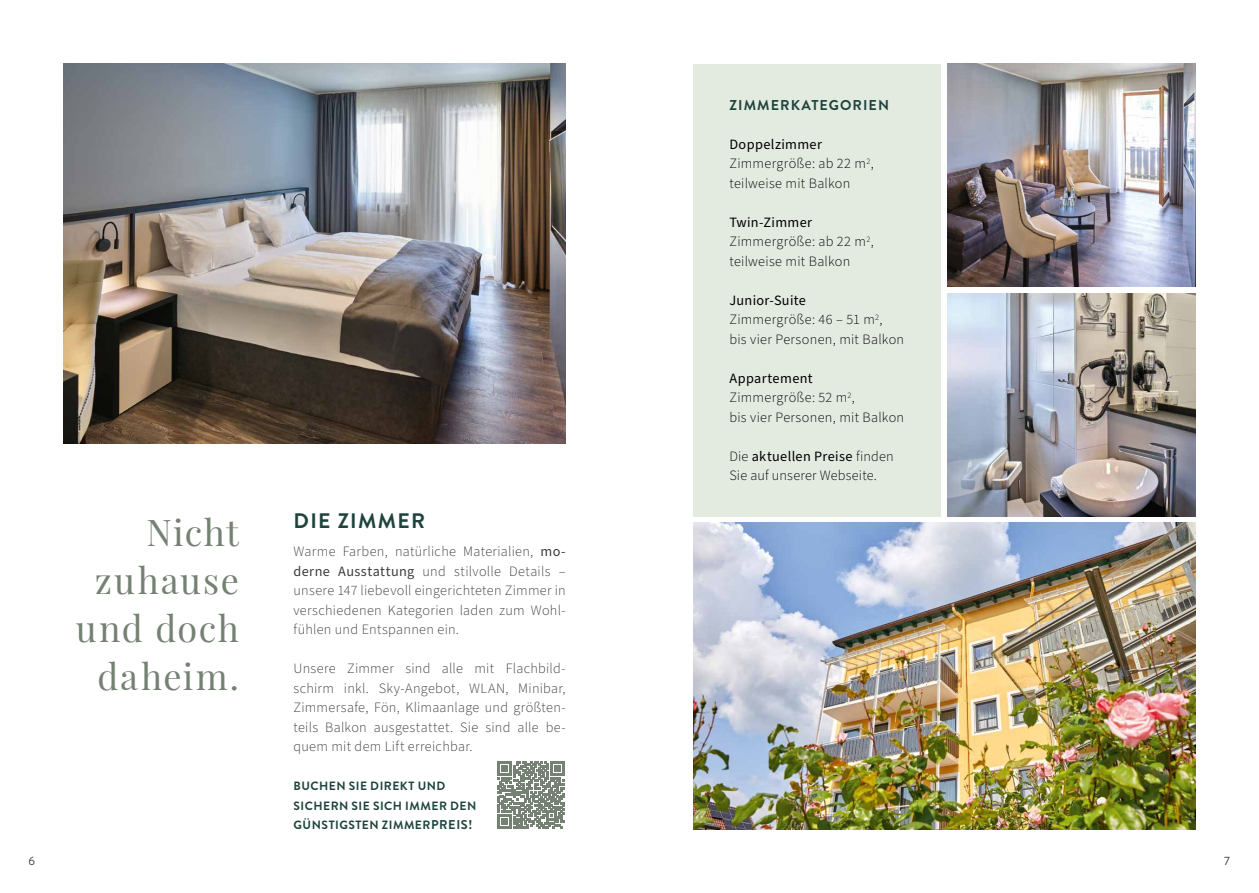
<style>
.page{position:relative;width:1259px;height:893px;background:#fff}
.page>*{position:absolute;margin:0;border:0;box-sizing:border-box;transform-origin:0 0}
.t1{font:36px/48px "Playfair Display";letter-spacing:.04em;color:#748173;text-align:right}
.t2{font:700 21px "Brandon Grotesque";letter-spacing:.06em;color:#1f443d}
.t3{font:300 14.25px/19.5px "Source Sans Pro";letter-spacing:.02em;color:#3c3c3b;text-align:justify}
.t4{font:300 14.25px/19.5px "Source Sans Pro";letter-spacing:.02em;color:#000}
.t5{font:700 14.25px "Brandon Grotesque";letter-spacing:.075em;color:#1f443d}
.t6{font:700 12px/19.5px "Brandon Grotesque";letter-spacing:.04em;color:#1f443d}
.t7{font:12px "Brandon Grotesque";color:#3c3c3b}
.s1{font-weight:400}
.s2{font-size:12.75px}
</style>
<div class="page">
<img style="left:64px;top:64px;width:502px;height:379px">
<img style="left:947px;top:64px;width:248px;height:223px">
<img style="left:947px;top:293px;width:248px;height:224px">
<img style="left:693px;top:523px;width:502px;height:306px">
<div style="left:693px;top:64px;width:248px;height:453px;background:#e3ebe1"></div>
<svg style="left:497px;top:761px;width:68px;height:68px"></svg>
<h1 class="t1" style="left:76px;top:506px;width:165px">Nicht zuhause und doch daheim.</h1>
<h2 class="t2" style="left:294px;top:506px;width:133px">DIE ZIMMER</h2>
<p class="t3" style="left:293px;top:542px;width:274px">Warme Farben, natürliche Materialien, <span class="s1">mo&shy;derne Ausstattung</span> und stilvolle Details – unsere 147 liebevoll eingerichteten Zimmer in verschiedenen Kategorien laden zum Wohl&shy;fühlen und Entspannen ein.</p>
<p class="t3" style="left:293px;top:659px;width:274px">Unsere Zimmer sind alle mit Flachbild&shy;schirm inkl. Sky-Angebot, WLAN, Minibar, Zimmersafe, Fön, Klimaanlage und größten&shy;teils Balkon ausgestattet. Sie sind alle be&shy;quem mit dem Lift erreichbar.</p>
<p class="t6" style="left:293px;top:776px;width:184px">BUCHEN SIE DIREKT UND<br>SICHERN SIE SICH IMMER DEN<br>GÜNSTIGSTEN ZIMMER<span class="s2">PREIS!</span></p>
<p class="t5" style="left:729px;top:95px;width:161px">ZIMMERKATEGORIEN</p>
<p class="t4" style="left:729px;top:135px;width:146px"><span class="s1">Doppelzimmer<br></span>Zimmergröße: ab 22 m<sup>2</sup>, teilweise mit Balkon</p>
<p class="t4" style="left:729px;top:213px;width:146px"><span class="s1">Twin-Zimmer<br></span>Zimmergröße: ab 22 m<sup>2</sup>, teilweise mit Balkon</p>
<p class="t4" style="left:729px;top:291px;width:176px"><span class="s1">Junior-Suite<br></span>Zimmergröße: 46 – 51 m<sup>2</sup>,<br>bis vier Personen, mit Balkon</p>
<p class="t4" style="left:729px;top:369px;width:176px"><span class="s1">Appartement<br></span>Zimmergröße: 52 m<sup>2</sup>,<br>bis vier Personen, mit Balkon</p>
<p class="t4" style="left:729px;top:447px;width:166px">Die <span class="s1">aktuellen Preise</span> finden<br>Sie auf unserer Webseite.</p>
<p class="t7" style="left:29px;top:853px;width:8px">6</p>
<p class="t7" style="left:1224px;top:853px;width:7px">7</p>
</div>
